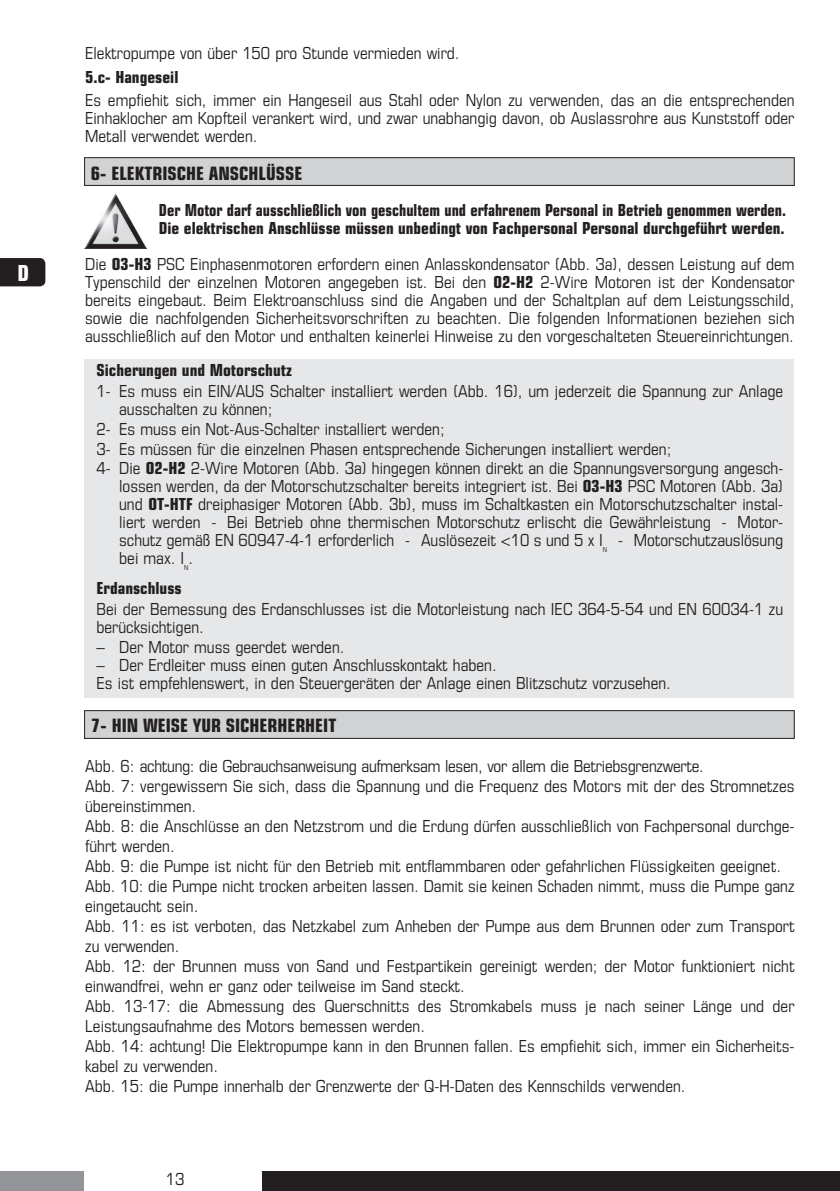
<style>
.page{position:relative;width:840px;height:1191px;background:#fff}
.page>*{position:absolute;margin:0;border:0;box-sizing:border-box;transform-origin:0 0}
.t1{font:800 24px "Eurostile OT Cond";color:#fff}
.t2{font:800 20px "Eurostile OT Cond";color:#231f20}
.t3{font:18px/20px "Eurostile OT Cond";color:#231f20}
.t4{font:800 18px/18px "Eurostile OT Cond";color:#231f20;scale:.93 1}
.t5{font:800 18px "Eurostile OT Cond";color:#231f20}
.t6{font:7.4px "Eurostile OT Cond";color:#231f20}
.s1{font-weight:800}
</style>
<div class="page">
<div style="left:0;top:1171px;width:84px;height:20px;background:#939598"></div>
<div style="left:262px;top:1171px;width:577px;height:20px;background:#231f20"></div>
<svg style="left:0;top:258px;width:45px;height:28px"></svg>
<div style="left:84px;top:157px;width:710px;height:29px;background:#d1d2d4;border:1px solid #231f20"></div>
<img style="left:84px;top:193px;width:62px;height:55px">
<div style="left:84px;top:359px;width:709px;height:338px;background:#e6e7e9"></div>
<div style="left:84px;top:710px;width:710px;height:28px;background:#d1d2d4;border:1px solid #231f20"></div>
<h1 class="t1" style="left:18px;top:259px;width:13px">D</h1>
<p class="t3" style="left:85px;top:43px;width:376px">Elektropumpe von über 150 pro Stunde vermieden wird.</p>
<p class="t5" style="left:85px;top:67px;width:95px">5.c- Hangeseil</p>
<p class="t3" style="left:85px;top:92px;width:710px;line-height:18px;text-align:justify">Es empfiehit sich, immer ein Hangeseil aus Stahl oder Nylon zu verwenden, das an die entsprechenden Einhaklocher am Kopfteil verankert wird, und zwar unabhangig davon, ob Auslassrohre aus Kunststoff oder Metall verwendet werden.</p>
<p class="t2" style="left:91px;top:162px;width:213px">6- ELEKTRISCHE ANSCHLÜSSE</p>
<p class="t4" style="left:159px;top:201px;width:675px">Der Motor darf ausschließlich von geschultem und erfahrenem Personal in Betrieb genommen werden.<br>Die elektrischen Anschlüsse müssen unbedingt von Fachpersonal Personal durchgeführt werden.</p>
<p class="t3" style="left:85px;top:256px;width:710px;line-height:18px;text-align:justify">Die <span class="s1">O3-H3</span> PSC Einphasenmotoren erfordern einen Anlasskondensator (Abb. 3a), dessen Leistung auf dem Typenschild der einzelnen Motoren angegeben ist. Bei den <span class="s1">O2-H2</span> 2-Wire Motoren ist der Kondensator bereits eingebaut. Beim Elektroanschluss sind die Angaben und der Schaltplan auf dem Leistungsschild, sowie die nachfolgenden Sicherheitsvorschriften zu beachten. Die folgenden Informationen beziehen sich ausschließlich auf den Motor und enthalten keinerlei Hinweise zu den vorgeschalteten Steuereinrichtungen.</p>
<p class="t5" style="left:96px;top:360px;width:197px">Sicherungen und Motorschutz</p>
<p class="t3" style="left:119px;top:382px;width:665px;line-height:18px;text-indent:-23px">1- Es muss ein EIN/AUS Schalter installiert werden (Abb. 16), um jederzeit die Spannung zur Anlage ausschalten zu können;</p>
<p class="t3" style="left:96px;top:419px;width:688px">2- Es muss ein Not-Aus-Schalter installiert werden;<br>3- Es müssen für die einzelnen Phasen entsprechende Sicherungen installiert werden;<br>4- Die <span class="s1">O2-H2</span> 2-Wire Motoren (Abb. 3a) hingegen können direkt an die Spannungsversorgung angesch-</p>
<p class="t3" style="left:119px;top:478px;width:665px;line-height:18px;text-align:justify">lossen werden, da der Motorschutzschalter bereits integriert ist. Bei <span class="s1">O3-H3</span> PSC Motoren (Abb. 3a) und <span class="s1">OT-HTF</span> dreiphasiger Motoren (Abb. 3b), muss im Schaltkasten ein Motorschutzschalter instal&shy;liert werden - Bei Betrieb ohne thermischen Motorschutz erlischt die Gewährleistung - Motor&shy;schutz gemäß EN 60947-4-1 erforderlich - Auslösezeit &lt;10 s und 5 x I</p>
<p class="t6" style="left:602px;top:546px;width:6px">n</p>
<p class="t3" style="left:617px;top:531px;width:166px">- Motorschutzauslösung</p>
<p class="t3" style="left:119px;top:549px;width:76px">bei max. I .</p>
<p class="t6" style="left:184px;top:564px;width:6px">n</p>
<p class="t5" style="left:96px;top:577px;width:87px">Erdanschluss</p>
<p class="t3" style="left:96px;top:600px;width:687px;line-height:18px">Bei der Bemessung des Erdanschlusses ist die Motorleistung nach IEC 364-5-54 und EN 60034-1 zu berücksichtigen.</p>
<p class="t3" style="left:96px;top:638px;width:249px">– Der Motor muss geerdet werden.</p>
<p class="t3" style="left:96px;top:657px;width:575px;line-height:18px">– Der Erdleiter muss einen guten Anschlusskontakt haben.<br>Es ist empfehlenswert, in den Steuergeräten der Anlage einen Blitzschutz vorzusehen.</p>
<p class="t2" style="left:91px;top:714px;width:246px">7- HIN WEISE YUR SICHERHERHEIT</p>
<p class="t3" style="left:85px;top:756px;width:710px">Abb. 6: achtung: die Gebrauchsanweisung aufmerksam lesen, vor allem die Betriebsgrenzwerte.<br>Abb. 7: vergewissern Sie sich, dass die Spannung und die Frequenz des Motors mit der des Stromnetzes übereinstimmen.<br>Abb. 8: die Anschlüsse an den Netzstrom und die Erdung dürfen ausschließlich von Fachpersonal durchge&shy;führt werden.<br>Abb. 9: die Pumpe ist nicht für den Betrieb mit entflammbaren oder gefahrlichen Flüssigkeiten geeignet.<br>Abb. 10: die Pumpe nicht trocken arbeiten lassen. Damit sie keinen Schaden nimmt, muss die Pumpe ganz eingetaucht sein.<br>Abb. 11: es ist verboten, das Netzkabel zum Anheben der Pumpe aus dem Brunnen oder zum Transport zu verwenden.<br>Abb. 12: der Brunnen muss von Sand und Festpartikein gereinigt werden; der Motor funktioniert nicht einwandfrei, wehn er ganz oder teilweise im Sand steckt.<br>Abb. 13-17: die Abmessung des Querschnitts des Stromkabels muss je nach seiner Länge und der Leistungsaufnahme des Motors bemessen werden.<br>Abb. 14: achtung! Die Elektropumpe kann in den Brunnen fallen. Es empfiehit sich, immer ein Sicherheits&shy;kabel zu verwenden.<br>Abb. 15: die Pumpe innerhalb der Grenzwerte der Q-H-Daten des Kennschilds verwenden.</p>
<p class="t3" style="left:166px;top:1169px;width:20px">13</p>
</div>
